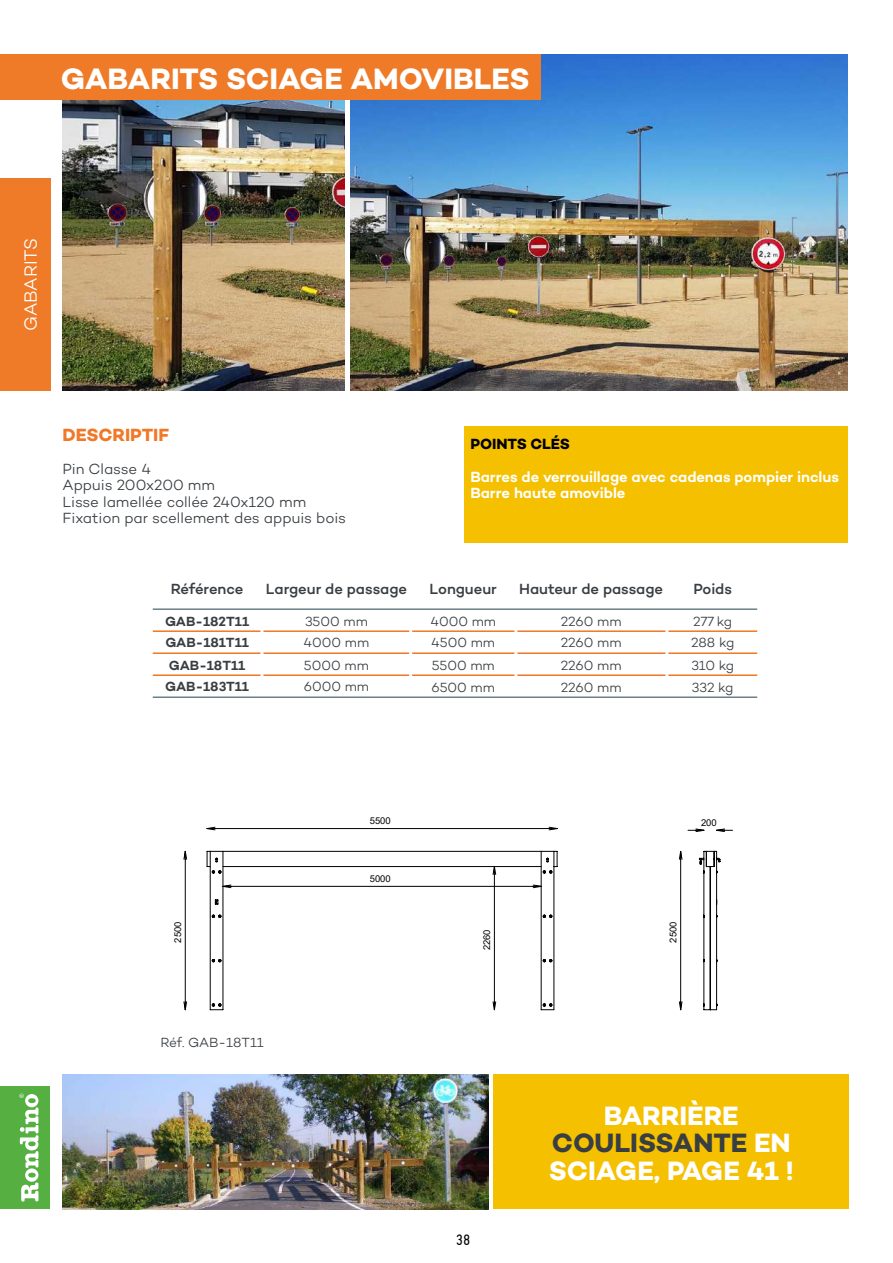
<style>
.page{position:relative;width:893px;height:1263px;background:#fff}
.page>*{position:absolute;margin:0;border:0;box-sizing:border-box;transform-origin:0 0}
.t1{font:700 30px "Campton";letter-spacing:-.005em;color:#fff}
.t2{font:700 27px/27px "Campton";letter-spacing:-.005em;color:#fff;text-align:center}
.t3{font:700 18px "Campton";color:#ef7928}
.t4{font:300 18px "Campton";letter-spacing:-.01em;color:#fff}
.t5{font:300 15px/16.5px "Campton";letter-spacing:-.005em;color:#393e42}
.t6{font:600 15px/16.5px "Campton";letter-spacing:-.005em;color:#fff}
.t7{font:500 15px "Campton";letter-spacing:-.005em;color:#393e42}
.t8{font:700 15px "Campton";color:#020203}
.t9{font:15px "PF Din Text Cond Pro";color:#000}
.t10{font:300 13.5px/22px "Campton";color:#393e42;text-align:justify}
.t11{font:600 13.5px/21.9px "Campton";color:#393e42}
.t12{font:9.45px "Arial";color:#020203}
.s1{color:#393e42}
</style>
<div class="page">
<div style="left:0;top:1086px;width:50px;height:123px;background:#55b041"></div>
<svg style="left:19px;top:1093px;width:19px;height:108px"></svg>
<img style="left:63px;top:99px;width:282px;height:292px">
<div style="left:464px;top:426px;width:383px;height:117px;background:#f5c000"></div>
<svg style="left:184px;top:851px;width:1px;height:159px"></svg>
<svg style="left:207px;top:828px;width:348px;height:182px"></svg>
<svg style="left:223px;top:931px;width:319px;height:79px"></svg>
<svg style="left:223px;top:828px;width:510px;height:103px"></svg>
<svg style="left:679px;top:830px;width:38px;height:180px"></svg>
<div style="left:0;top:178px;width:50px;height:213px;background:#ef7a28"></div>
<img style="left:351px;top:54px;width:496px;height:337px">
<div style="left:0;top:54px;width:540px;height:45px;background:#ef7a28"></div>
<hr style="left:153px;top:608px;width:604px;height:2px;background:#6c808b">
<hr style="left:153px;top:630px;width:604px;height:2px;background:#ed7824">
<hr style="left:153px;top:652px;width:604px;height:2px;background:#ed7824">
<hr style="left:153px;top:674px;width:604px;height:2px;background:#ed7824">
<hr style="left:153px;top:696px;width:604px;height:2px;background:#6c808b">
<hr style="left:409px;top:615px;width:3px;height:74px;background:#fff">
<hr style="left:514px;top:615px;width:3px;height:74px;background:#fff">
<hr style="left:665px;top:615px;width:3px;height:74px;background:#fff">
<hr style="left:260px;top:615px;width:3px;height:74px;background:#fff">
<img style="left:63px;top:1074px;width:425px;height:135px">
<div style="left:493px;top:1074px;width:356px;height:135px;background:#f5c000"></div>
<h1 class="t1" style="left:61px;top:59px;width:470px">GABARITS SCIAGE AMOVIBLES</h1>
<h3 class="t4" style="left:19px;top:331px;width:94px;rotate:-90deg">GABARITS</h3>
<h3 class="t3" style="left:63px;top:423px;width:108px">DESCRIPTIF</h3>
<p class="t5" style="left:63px;top:460px;width:285px">Pin Classe 4<br>Appuis 200x200 mm<br>Lisse lamellée collée 240x120 mm<br>Fixation par scellement des appuis bois</p>
<p class="t8" style="left:470px;top:434px;width:101px">POINTS CLÉS</p>
<p class="t6" style="left:470px;top:468px;width:370px">Barres de verrouillage avec cadenas pompier inclus<br>Barre haute amovible</p>
<p class="t7" style="left:171px;top:579px;width:74px">Référence</p>
<p class="t7" style="left:266px;top:579px;width:143px">Largeur de passage</p>
<p class="t7" style="left:430px;top:579px;width:69px">Longueur</p>
<p class="t7" style="left:519px;top:579px;width:146px">Hauteur de passage</p>
<p class="t7" style="left:693px;top:579px;width:40px">Poids</p>
<p class="t11" style="left:165px;top:610px;width:85px">GAB-182T11<br>GAB-181T11<br>GAB-18T11<br>GAB-183T11</p>
<p class="t10" style="left:304px;top:610px;width:67px">3500 mm 4000 mm 5000 mm 6000 mm</p>
<p class="t10" style="left:430px;top:610px;width:67px">4000 mm 4500 mm 5500 mm 6500 mm</p>
<p class="t10" style="left:561px;top:610px;width:62px">2260 mm 2260 mm 2260 mm 2260 mm</p>
<p class="t10" style="left:691px;top:610px;width:45px;text-align:left">277 kg<br>288 kg<br>310 kg<br>332 kg</p>
<p class="t12" style="left:171px;top:943px;width:22px;rotate:-90deg">2500</p>
<p class="t10" style="left:161px;top:1031px;width:105px">Réf. GAB-18T11</p>
<p class="t12" style="left:370px;top:815px;width:23px">5500</p>
<p class="t12" style="left:370px;top:872px;width:23px">5000</p>
<p class="t12" style="left:480px;top:950px;width:22px;rotate:-90deg">2260</p>
<p class="t12" style="left:701px;top:816px;width:17px">200</p>
<p class="t12" style="left:667px;top:943px;width:22px;rotate:-90deg">2500</p>
<p class="t9" style="left:456px;top:1231px;width:15px">38</p>
<h2 class="t2" style="left:549px;top:1102px;width:246px">BARRIÈRE<br><span class="s1">COULISSANTE</span> EN<br>SCIAGE, PAGE 41 !</h2>
</div>
